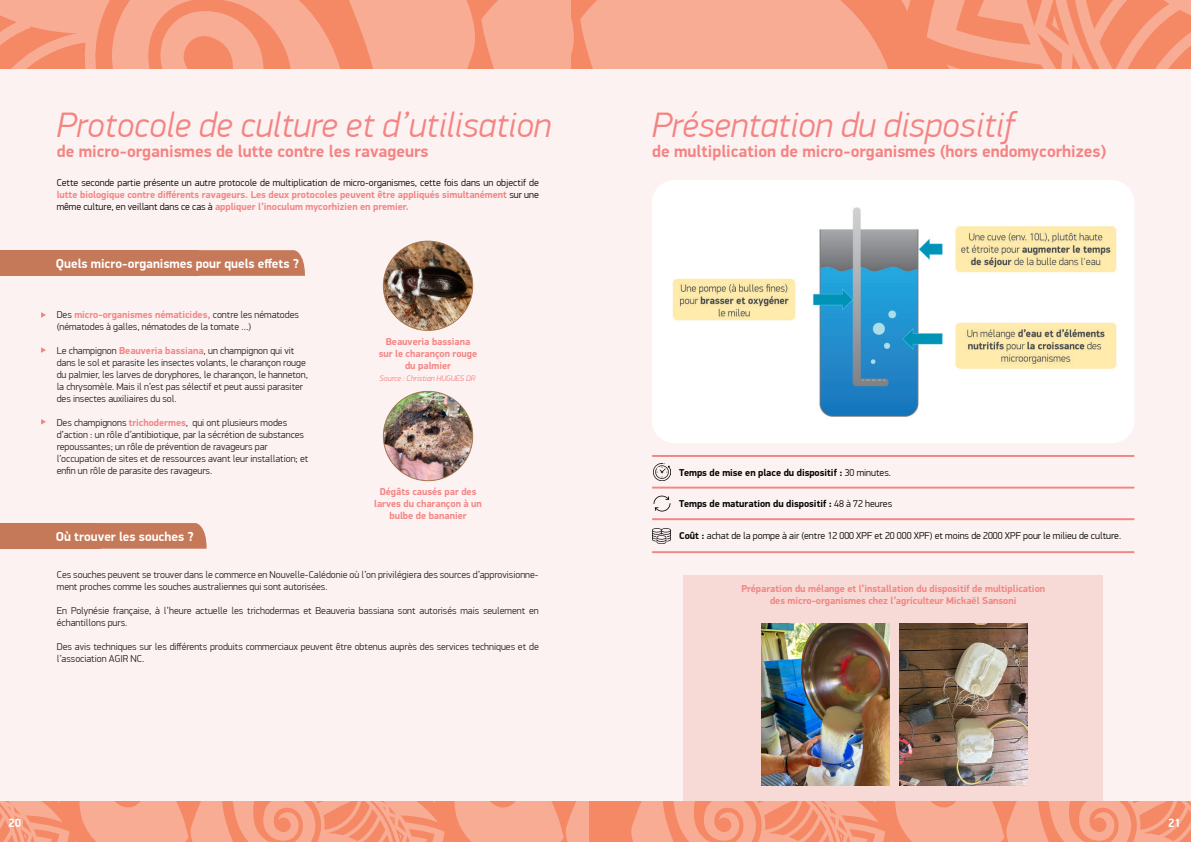
<style>
.page{position:relative;width:1191px;height:842px;background:#fff}
.page>*{position:absolute;margin:0;border:0;box-sizing:border-box;transform-origin:0 0}
.t1{font:italic 300 35.5px "PF Din Display Pro";color:#f38482}
.t2{font:700 17px "PF Din Display Pro";color:#f38482}
.t3{font:700 13px "PF Din Display Pro";color:#fff}
.t4{font:700 12px "PF Din Display Pro";color:#fff}
.t5{font:300 10px/12px "PF Din Display Pro";color:#231f20}
.t6{font:300 10px/12px "PF Din Display Pro";color:#000001;text-align:justify}
.t7{font:700 10px/12px "PF Din Display Pro";color:#f38482;text-align:center}
.t8{font:700 10px "PF Din Display Pro";color:#000001}
.t9{font:italic 300 8px "PF Din Display Pro";color:#f38482}
.s1{font-weight:700;color:#f38482}
.s2{font-weight:700;color:#f38483}
.s3{font-weight:300;color:#231f20}
.s4{font-weight:300}
.s5{font-weight:700}
</style>
<div class="page">
<div style="left:0;top:53px;width:1191px;height:749px;background:#fdf2f2"></div>
<svg style="left:198px;top:250px;width:107px;height:26px;background:#c77d5e"></svg>
<div style="left:0;top:250px;width:198px;height:26px;background:#c57959"></div>
<div style="left:100px;top:523px;width:107px;height:26px;background:#c57959"></div>
<div style="left:0;top:523px;width:100px;height:26px;background:#c57959"></div>
<svg style="left:41px;top:312px;width:5px;height:6px"></svg>
<svg style="left:41px;top:347px;width:5px;height:6px"></svg>
<svg style="left:41px;top:419px;width:5px;height:6px"></svg>
<img style="left:383px;top:391px;width:90px;height:90px;border-radius:45px">
<img style="left:383px;top:241px;width:90px;height:89px;border-radius:45px">
<div style="left:683px;top:575px;width:419px;height:240px;background:#f7d9d5"></div>
<img style="left:652px;top:180px;width:482px;height:263px">
<hr style="left:652px;top:487px;width:482px;height:1px;background:#f38482">
<hr style="left:652px;top:488px;width:482px;height:1px;background:#f38482">
<hr style="left:652px;top:519px;width:482px;height:1px;background:#f38482">
<hr style="left:652px;top:552px;width:482px;height:1px;background:#f38482">
<hr style="left:652px;top:455px;width:482px;height:1px;background:#f38482">
<hr style="left:652px;top:456px;width:482px;height:1px;background:#f38482">
<img style="left:654px;top:463px;width:17px;height:17px">
<img style="left:652px;top:528px;width:19px;height:15px">
<img style="left:654px;top:495px;width:17px;height:17px">
<svg style="left:0;top:802px;width:1191px;height:40px;background:#f69f82"></svg>
<svg style="left:0;top:0;width:1191px;height:68px;background:#f6a084"></svg>
<img style="left:761px;top:623px;width:128px;height:162px">
<img style="left:899px;top:623px;width:128px;height:162px">
<p class="t1" style="left:57px;top:104px;width:496px">Protocole de culture et d’utilisation</p>
<p class="t2" style="left:57px;top:141px;width:373px">de micro-organismes de lutte contre les ravageurs</p>
<p class="t6" style="left:57px;top:177px;width:483px">Cette seconde partie présente un autre protocole de multiplication de micro-organismes, cette fois dans un objectif de <span class="s1">lutte biologique contre différents ravageurs. Les deux protocoles peuvent être appliqués simultanément</span> sur une même culture, en veillant dans ce cas à <span class="s2">appliquer l’inoculum mycorhizien en premier.</span></p>
<p class="t3" style="left:56px;top:256px;width:245px">Quels micro-organismes pour quels effets ?</p>
<p class="t7" style="left:57px;top:309px;width:244px"><span class="s3">Des</span> micro-organismes nématicides, <span class="s3">contre les nématodes</span></p>
<p class="t5" style="left:57px;top:321px;width:196px">(nématodes à galles, nématodes de la tomate …)</p>
<p class="t5" style="left:57px;top:345px;width:253px">Le champignon <span class="s1">Beauveria bassiana</span>, un champignon qui vit dans le sol et parasite les insectes volants, le charançon rouge du palmier, les larves de doryphores, le charançon, le hanneton, la chrysomèle. Mais il n’est pas sélectif et peut aussi parasiter des insectes auxiliaires du sol.</p>
<p class="t5" style="left:57px;top:417px;width:232px">Des champignons <span class="s2">trichodermes</span>, qui ont plusieurs modes</p>
<p class="t5" style="left:57px;top:429px;width:249px">d’action : un rôle d’antibiotique, par la sécrétion de substances</p>
<p class="t5" style="left:57px;top:441px;width:253px">repoussantes; un rôle de prévention de ravageurs par l’occupation de sites et de ressources avant leur installation; et enfin un rôle de parasite des ravageurs.</p>
<p class="t7" style="left:386px;top:336px;width:86px">Beauveria bassiana</p>
<p class="t7" style="left:379px;top:348px;width:100px">sur le charançon rouge du palmier</p>
<p class="t9" style="left:379px;top:373px;width:97px">Source : Christian HUGUES DR</p>
<p class="t7" style="left:374px;top:486px;width:109px">Dégâts causés par des larves du charançon à un bulbe de bananier</p>
<p class="t3" style="left:56px;top:528px;width:139px">Où trouver les souches ?</p>
<p class="t5" style="left:57px;top:569px;width:483px">Ces souches peuvent se trouver dans le commerce en Nouvelle-Calédonie où l’on privilégiera des sources d’approvisionne&shy;ment proches comme les souches australiennes qui sont autorisées.</p>
<p class="t5" style="left:57px;top:605px;width:483px">En Polynésie française, à l’heure actuelle les trichodermas et Beauveria bassiana sont autorisés mais seulement en échantillons purs.</p>
<p class="t5" style="left:57px;top:641px;width:483px">Des avis techniques sur les différents produits commerciaux peuvent être obtenus auprès des services techniques et de l’association AGIR NC.</p>
<p class="t1" style="left:652px;top:105px;width:364px">Présentation du dispositif</p>
<p class="t2" style="left:652px;top:141px;width:456px">de multiplication de micro-organismes (hors endomycorhizes)</p>
<p class="t8" style="left:679px;top:466px;width:213px">Temps de mise en place du dispositif : <span class="s4">30 minutes.</span></p>
<p class="t8" style="left:679px;top:498px;width:214px">Temps de maturation du dispositif : <span class="s4">48 à 72 heures</span></p>
<p class="t6" style="left:679px;top:530px;width:443px"><span class="s5">Coût :</span> achat de la pompe à air (entre 12 000 XPF et 20 000 XPF) et moins de 2000 XPF pour le milieu de culture.</p>
<p class="t7" style="left:741px;top:583px;width:305px">Préparation du mélange et l’installation du dispositif de multiplication des micro-organismes chez l’agriculteur Mickaël Sansoni</p>
<p class="t4" style="left:1165px;top:815px;width:14px">17</p>
<p class="t4" style="left:9px;top:815px;width:14px">20</p>
<p class="t4" style="left:1168px;top:815px;width:14px">21</p>
</div>
